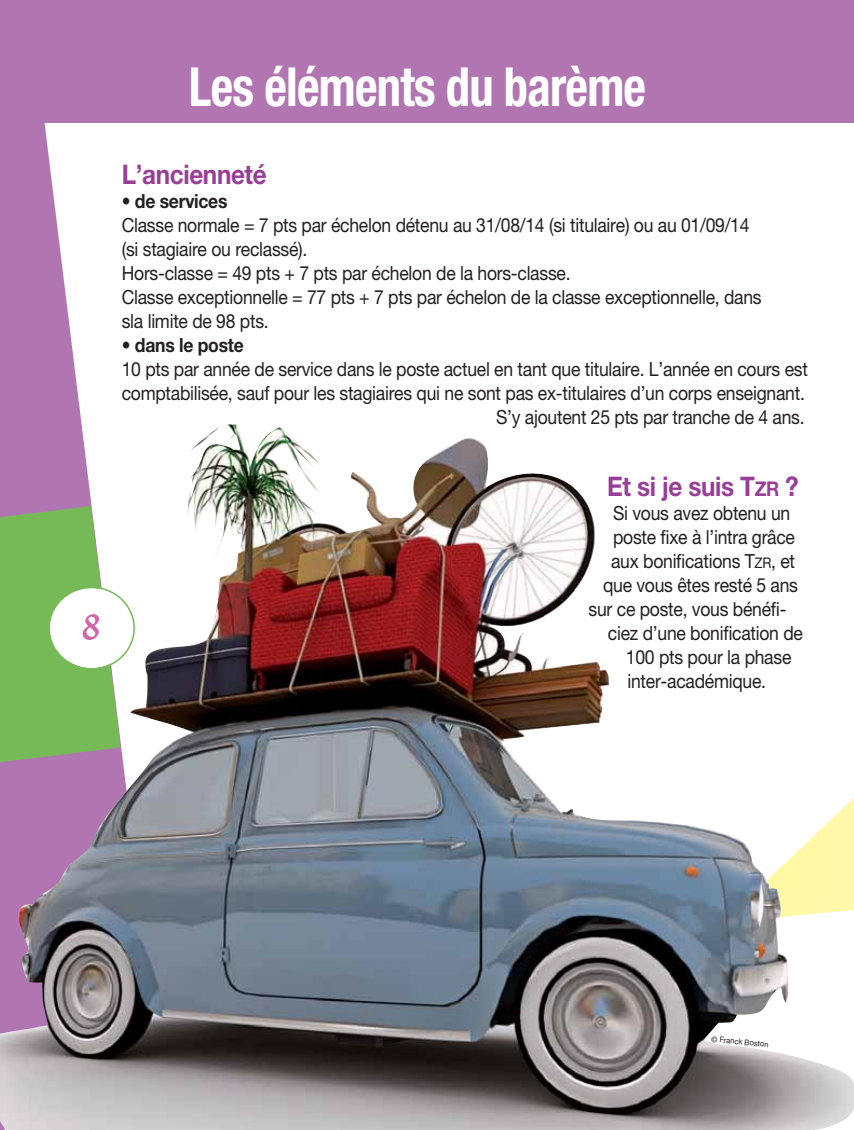
<style>
.page{position:relative;width:854px;height:1130px;background:#fff}
.page>*{position:absolute;margin:0;border:0;box-sizing:border-box;transform-origin:0 0}
.t1{font:700 condensed 54px "Helvetica Neue LT Pro";letter-spacing:-.015em;color:#fff;scale:.9 1}
.t2{font:37.5px "Apple Chancery";color:#d063a6}
.t3{font:700 27px "Helvetica Neue LT Pro";letter-spacing:-.015em;color:#993e97;scale:.9 1}
.t4{font:19.5px/24px "Helvetica Neue LT Pro";letter-spacing:-.015em;color:#231f20;scale:.9 1}
.t5{font:700 19.5px "Helvetica Neue LT Pro";letter-spacing:-.015em;color:#231f20;scale:.9 1}
.t6{font:7.95px "Helvetica Neue LT Pro";color:#231f20;scale:.95 1}
.s1{font-size:20.25px}
.s2{font-size:14.7px}
</style>
<div class="page">
<div style="left:0;top:0;width:853px;height:122px;background:#b176b2"></div>
<svg style="left:0;top:122px;width:171px;height:302px"></svg>
<svg style="left:760px;top:122px;width:94px;height:796px"></svg>
<img style="left:0;top:424px;width:779px;height:706px">
<hr style="left:851px;top:0;width:3px;height:122px;background:#b176b2">
<h2 class="t2" style="left:81px;top:604px;width:21px">8</h2>
<h1 class="t1" style="left:189px;top:67px;width:509px">Les éléments du barème</h1>
<h3 class="t3" style="left:122px;top:164px;width:163px">L’ancienneté</h3>
<p class="t5" style="left:122px;top:194px;width:119px">• de services</p>
<p class="t4" style="left:122px;top:215px;width:712px">Classe normale = 7 pts par échelon détenu au 31/08/14 (si titulaire) ou au 01/09/14 (si stagiaire ou reclassé).<br>Hors-classe = 49 pts + 7 pts par échelon de la hors-classe.<br>Classe exceptionnelle = 77 pts + 7 pts par échelon de la classe exceptionnelle, dans sla limite de 98 pts.</p>
<p class="t5" style="left:122px;top:338px;width:137px">• dans le poste</p>
<p class="t4" style="left:122px;top:359px;width:763px;text-align:right">10 pts par année de service dans le poste actuel en tant que titulaire. L’année en cours est comptabilisée, sauf pour les stagiaires qui ne sont pas ex-titulaires d’un corps enseignant.<br>S’y ajoutent 25 pts par tranche de 4 ans.</p>
<h3 class="t3" style="left:607px;top:476px;width:214px">Et si je suis T<span class="s1">ZR</span> ?</h3>
<p class="t4" style="left:613px;top:503px;width:198px">Si vous avez obtenu un</p>
<p class="t4" style="left:613px;top:527px;width:204px">poste fixe à l’intra grâce</p>
<p class="t4" style="left:611px;top:551px;width:206px">aux bonifications T<span class="s2">ZR</span>, et</p>
<p class="t4" style="left:603px;top:575px;width:218px">que vous êtes resté 5 ans</p>
<p class="t4" style="left:588px;top:599px;width:221px">sur ce poste, vous bénéfi-</p>
<p class="t4" style="left:608px;top:623px;width:218px">ciez d’une bonification de</p>
<p class="t4" style="left:626px;top:647px;width:185px">100 pts pour la phase</p>
<p class="t4" style="left:627px;top:671px;width:155px">inter-académique.</p>
<p class="t6" style="left:711px;top:1036px;width:62px;rotate:5deg">© Franck Boston</p>
</div>
